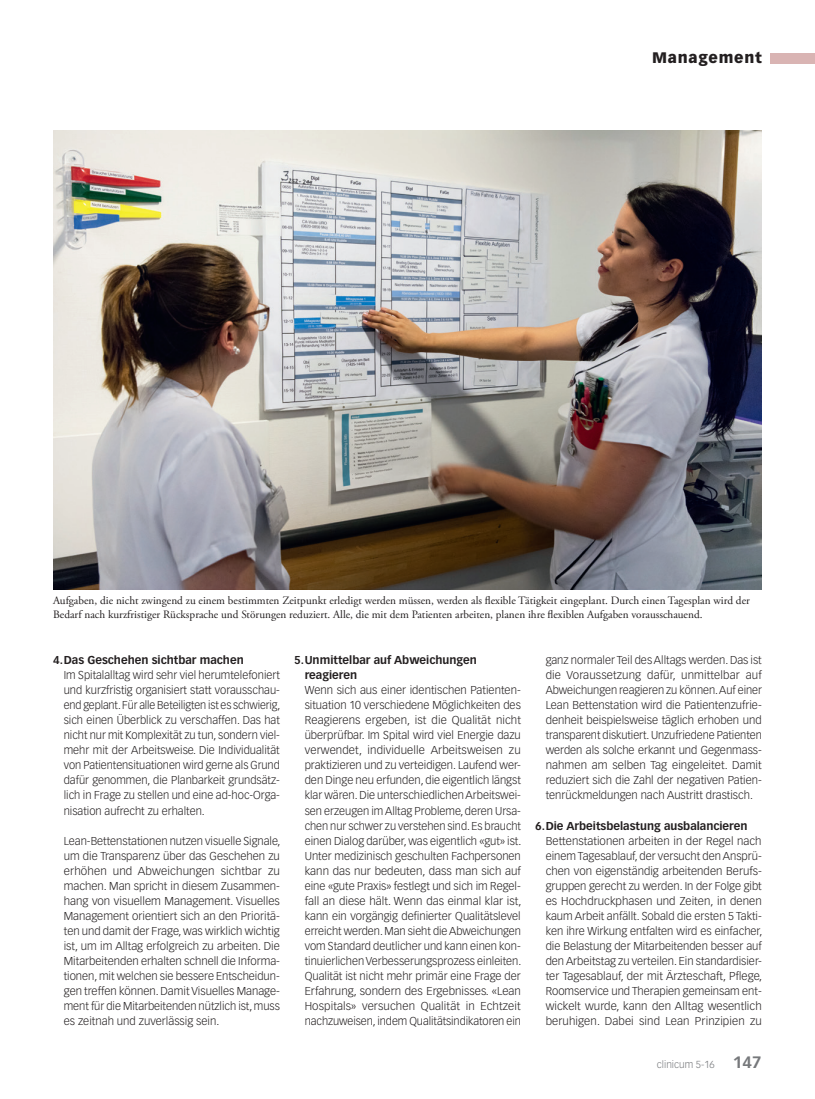
<style>
.page{position:relative;width:815px;height:1099px;background:#fff}
.page>*{position:absolute;margin:0;border:0;box-sizing:border-box;transform-origin:0 0}
.t1{font:900 15px "Vectora LT Std";letter-spacing:.05em;color:#231f20}
.t2{font:300 11.25px/15px "Vectora LT Std";color:#231f20;text-align:justify}
.t3{font:11.25px/13.5px "Adobe Garamond Pro";color:#231f20}
.t4{font:700 11.25px/15px "Vectora LT Std";color:#231f20}
.t5{font:300 10px "Vectora LT Std";color:#76787b}
.s1{font-weight:700;font-size:16.25px}
</style>
<div class="page">
<div style="left:770px;top:53px;width:45px;height:10px;background:#d9b4b3"></div>
<img style="left:53px;top:130px;width:709px;height:459px">
<h1 class="t1" style="left:652px;top:49px;width:111px">Management</h1>
<p class="t3" style="left:53px;top:594px;width:698px">Aufgaben, die nicht zwingend zu einem bestimmten Zeitpunkt erledigt werden müssen, werden als flexible Tätigkeit eingeplant. Durch einen Tagesplan wird der<br>Bedarf nach kurzfristiger Rücksprache und Störungen reduziert. Alle, die mit dem Patienten arbeiten, planen ihre flexiblen Aufgaben vorausschauend.</p>
<p class="t4" style="left:53px;top:653px;width:192px">4.Das Geschehen sichtbar machen</p>
<p class="t2" style="left:64px;top:668px;width:218px">Im Spitalalltag wird sehr viel herumtelefoniert und kurzfristig organisiert statt vorausschau&shy;end geplant. Für alle Beteiligten ist es schwierig, sich einen Überblick zu verschaffen. Das hat nicht nur mit Komplexität zu tun, sondern viel&shy;mehr mit der Arbeitsweise. Die Individualität von Patientensituationen wird gerne als Grund dafür genommen, die Planbarkeit grundsätz&shy;lich in Frage zu stellen und eine ad-hoc-Orga&shy;nisation aufrecht zu erhalten.</p>
<p class="t2" style="left:64px;top:833px;width:218px">Lean-Bettenstationen nutzen visuelle Signale, um die Transparenz über das Geschehen zu erhöhen und Abweichungen sichtbar zu machen. Man spricht in diesem Zusammen&shy;hang von visuellem Management. Visuelles Management orientiert sich an den Prioritä&shy;ten und damit der Frage, was wirklich wichtig ist, um im Alltag erfolgreich zu arbeiten. Die Mitarbeitenden erhalten schnell die Informa&shy;tionen, mit welchen sie bessere Entscheidun&shy;gen treffen können. Damit Visuelles Manage&shy;ment für die Mitarbeitenden nützlich ist, muss es zeitnah und zuverlässig sein.</p>
<p class="t4" style="left:305px;top:653px;width:174px;text-indent:-11px">5.Unmittelbar auf Abweichungen reagieren</p>
<p class="t2" style="left:305px;top:683px;width:218px;text-align:left">Wenn sich aus einer identischen Patienten&shy;situation 10 verschiedene Möglichkeiten des Reagierens ergeben, ist die Qualität nicht überprüfbar. Im Spital wird viel Energie dazu verwendet, individuelle Arbeitsweisen zu praktizieren und zu verteidigen. Laufend wer&shy;den Dinge neu erfunden, die eigentlich längst klar wären. Die unterschiedlichen Arbeitswei&shy;sen erzeugen im Alltag Probleme, deren Ursa&shy;chen nur schwer zu verstehen sind. Es braucht einen Dialog darüber, was eigentlich «gut» ist.<br>Unter medizinisch geschulten Fachpersonen kann das nur bedeuten, dass man sich auf eine «gute Praxis» festlegt und sich im Regel&shy;fall an diese hält. Wenn das einmal klar ist, kann ein vorgängig definierter Qualitätslevel erreicht werden. Man sieht die Abweichungen vom Standard deutlicher und kann einen kon&shy;tinuierlichen Verbesserungsprozess einleiten.<br>Qualität ist nicht mehr primär eine Frage der Erfahrung, sondern des Ergebnisses. «Lean Hospitals» versuchen Qualität in Echtzeit nachzuweisen, indem Qualitätsindikatoren ein</p>
<p class="t2" style="left:546px;top:653px;width:218px">ganz normaler Teil des Alltags werden. Das ist die Voraussetzung dafür, unmittelbar auf Abweichungen reagieren zu können. Auf einer Lean Bettenstation wird die Patientenzufrie&shy;denheit beispielsweise täglich erhoben und transparent diskutiert. Unzufriedene Patienten werden als solche erkannt und Gegenmass&shy;nahmen am selben Tag eingeleitet. Damit reduziert sich die Zahl der negativen Patien&shy;tenrückmeldungen nach Austritt drastisch.</p>
<p class="t4" style="left:535px;top:818px;width:214px">6.Die Arbeitsbelastung ausbalancieren</p>
<p class="t2" style="left:546px;top:833px;width:218px">Bettenstationen arbeiten in der Regel nach einem Tagesablauf, der versucht den Ansprü&shy;chen von eigenständig arbeitenden Berufs&shy;gruppen gerecht zu werden. In der Folge gibt es Hochdruckphasen und Zeiten, in denen kaum Arbeit anfällt. Sobald die ersten 5 Takti&shy;ken ihre Wirkung entfalten wird es einfacher, die Belastung der Mitarbeitenden besser auf den Arbeitstag zu verteilen. Ein standardisier&shy;ter Tagesablauf, der mit Ärzteschaft, Pflege, Roomservice und Therapien gemeinsam ent&shy;wickelt wurde, kann den Alltag wesentlich beruhigen. Dabei sind Lean Prinzipien zu</p>
<p class="t5" style="left:657px;top:1058px;width:106px">clinicum 5-16 <span class="s1">147</span></p>
</div>
